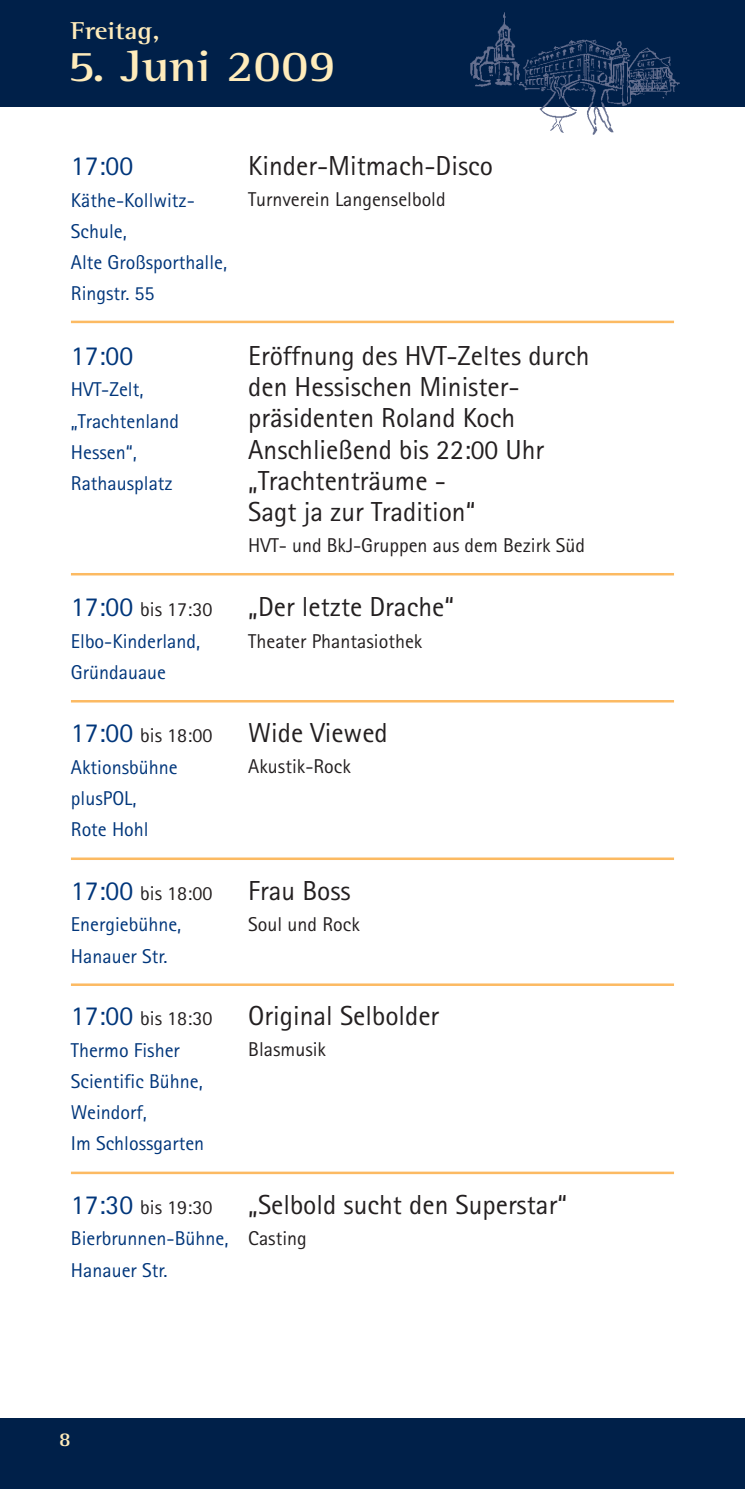
<style>
.page{position:relative;width:745px;height:1489px;background:#fff}
.page>*{position:absolute;margin:0;border:0;box-sizing:border-box;transform-origin:0 0}
.t1{font:700 45px "Rotis Semi Serif";color:#ffecbb;scale:1.1 1}
.t2{font:27.5px/31.2px "Rotis Sans Serif";color:#231f20}
.t3{font:27.5px "Rotis Sans Serif";color:#00367b}
.t4{font:700 25px "Rotis Semi Serif";color:#ffecbb;scale:1.1 1}
.t5{font:20px/31.2px "Rotis Sans Serif";color:#00367b}
.t6{font:20px "Rotis Sans Serif";color:#231f20}
.t7{font:700 20px "Rotis Semi Serif";color:#ffecbb;scale:1.1 1}
.s1{font-size:27.5px}
.s2{color:#231f20}
</style>
<div class="page">
<div style="left:0;top:0;width:744px;height:106px;background:#002049"></div>
<div style="left:0;top:1417px;width:744px;height:71px;background:#002049"></div>
<img style="left:438px;top:12px;width:254px;height:123px">
<hr style="left:71px;top:700px;width:602px;height:2px;background:#fcba62">
<hr style="left:71px;top:857px;width:602px;height:3px;background:#fcba62">
<hr style="left:71px;top:983px;width:602px;height:2px;background:#fcba62">
<hr style="left:71px;top:1171px;width:602px;height:3px;background:#fcba62">
<hr style="left:71px;top:573px;width:602px;height:2px;background:#fcba62">
<hr style="left:71px;top:320px;width:602px;height:3px;background:#fcba62">
<p class="t4" style="left:71px;top:21px;width:82px">Freitag,</p>
<h1 class="t1" style="left:67px;top:50px;width:245px">5. Juni 2009</h1>
<h2 class="t3" style="left:71px;top:156px;width:64px">17:00</h2>
<p class="t5" style="left:71px;top:186px;width:158px">Käthe-Kollwitz-<br>Schule,<br>Alte Großsporthalle,<br>Ringstr. 55</p>
<h2 class="t3" style="left:71px;top:346px;width:64px">17:00</h2>
<p class="t5" style="left:71px;top:376px;width:110px">HVT-Zelt, „Trachtenland<br>Hessen“,<br>Rathausplatz</p>
<h2 class="t2" style="left:248px;top:153px;width:246px">Kinder-Mitmach-Disco</h2>
<p class="t6" style="left:248px;top:192px;width:199px">Turnverein Langenselbold</p>
<h2 class="t2" style="left:248px;top:342px;width:342px">Eröffnung des HVT-Zeltes durch den Hessischen Minister&shy;präsidenten Roland Koch<br>Anschließend bis 22:00 Uhr „Trachtenträume -<br>Sagt ja zur Tradition“</h2>
<p class="t6" style="left:248px;top:538px;width:338px">HVT- und BkJ-Gruppen aus dem Bezirk Süd</p>
<p class="t5" style="left:71px;top:595px;width:143px"><span class="s1">17:00</span> <span class="s2">bis 17:30<br></span>Elbo-Kinderland,<br>Gründauaue</p>
<h2 class="t2" style="left:248px;top:594px;width:207px">„Der letzte Drache“</h2>
<p class="t6" style="left:248px;top:633px;width:175px">Theater Phantasiothek</p>
<p class="t5" style="left:71px;top:721px;width:143px"><span class="s1">17:00</span> <span class="s2">bis 18:00<br></span>Aktionsbühne plusPOL,<br>Rote Hohl</p>
<h2 class="t2" style="left:248px;top:720px;width:141px">Wide Viewed</h2>
<p class="t6" style="left:248px;top:759px;width:104px">Akustik-Rock</p>
<p class="t5" style="left:71px;top:879px;width:143px"><span class="s1">17:00</span> <span class="s2">bis 18:00<br></span>Energiebühne,<br>Hanauer Str.</p>
<h2 class="t2" style="left:248px;top:877px;width:104px">Frau Boss</h2>
<p class="t6" style="left:248px;top:917px;width:113px">Soul und Rock</p>
<p class="t5" style="left:71px;top:1004px;width:143px"><span class="s1">17:00</span> <span class="s2">bis 18:30<br></span>Thermo Fisher<br>Scientific Bühne,<br>Weindorf,<br>Im Schlossgarten</p>
<h2 class="t2" style="left:248px;top:1002px;width:192px">Original Selbolder</h2>
<p class="t6" style="left:248px;top:1042px;width:79px">Blasmusik</p>
<p class="t5" style="left:71px;top:1193px;width:159px"><span class="s1">17:30</span> <span class="s2">bis 19:30<br></span>Bierbrunnen-Bühne,<br>Hanauer Str.</p>
<h2 class="t2" style="left:248px;top:1191px;width:320px">„Selbold sucht den Superstar“</h2>
<p class="t6" style="left:248px;top:1231px;width:60px">Casting</p>
<p class="t7" style="left:59px;top:1432px;width:13px">8</p>
</div>
